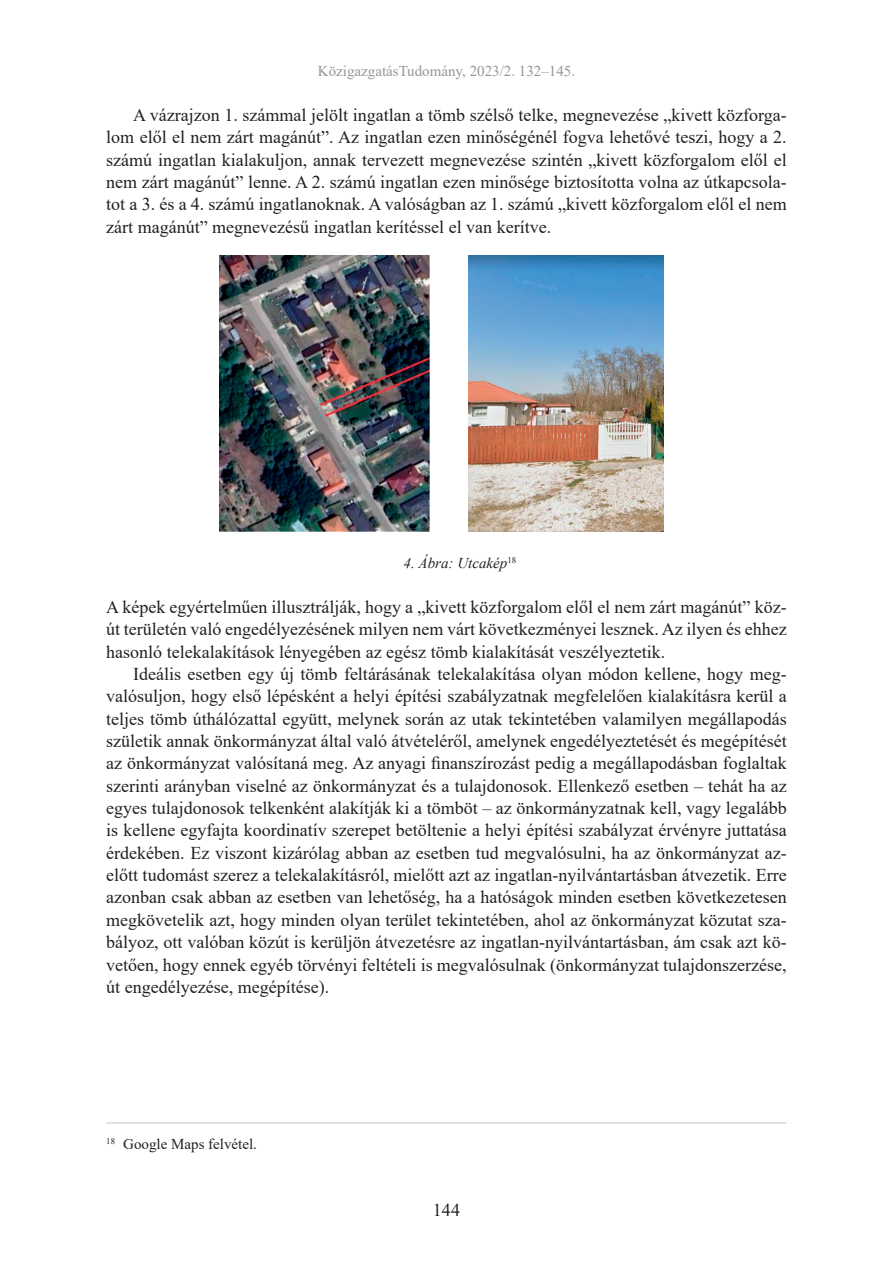
<style>
.page{position:relative;width:893px;height:1263px;background:#fff}
.page>*{position:absolute;margin:0;border:0;box-sizing:border-box;transform-origin:0 0}
.t1{font:18px/22.4px "Times New Roman";color:#231f20;text-align:justify}
.t2{font:15px "Times New Roman";color:#939598}
.t3{font:15px "Times New Roman";color:#231f20}
.t4{font:italic 15px "Times New Roman";color:#231f20}
</style>
<div class="page">
<hr style="left:106px;top:1122px;width:681px;height:1px;background:#c7c8ca">
<img style="left:220px;top:255px;width:209px;height:276px">
<img style="left:469px;top:255px;width:195px;height:276px">
<p class="t2" style="left:318px;top:61px;width:259px">KözigazgatásTudomány, 2023/2. 132–145.</p>
<p class="t1" style="left:106px;top:103px;width:682px;text-indent:27px">A vázrajzon 1. számmal jelölt ingatlan a tömb szélső telke, megnevezése „kivett közforga&shy;lom elől el nem zárt magánút”. Az ingatlan ezen minőségénél fogva lehetővé teszi, hogy a 2. számú ingatlan kialakuljon, annak tervezett megnevezése szintén „kivett közforgalom elől el nem zárt magánút” lenne. A 2. számú ingatlan ezen minősége biztosította volna az útkapcsola&shy;tot a 3. és a 4. számú ingatlanoknak. A valóságban az 1. számú „kivett közforgalom elől el nem zárt magánút” megnevezésű ingatlan kerítéssel el van kerítve.</p>
<p class="t4" style="left:404px;top:553px;width:114px">4. Ábra: Utcakép<sup>18</sup></p>
<p class="t1" style="left:106px;top:595px;width:682px">A képek egyértelműen illusztrálják, hogy a „kivett közforgalom elől el nem zárt magánút” köz&shy;út területén való engedélyezésének milyen nem várt következményei lesznek. Az ilyen és ehhez hasonló telekalakítások lényegében az egész tömb kialakítását veszélyeztetik.</p>
<p class="t1" style="left:106px;top:662px;width:682px;text-indent:27px">Ideális esetben egy új tömb feltárásának telekalakítása olyan módon kellene, hogy meg&shy;valósuljon, hogy első lépésként a helyi építési szabályzatnak megfelelően kialakításra kerül a teljes tömb úthálózattal együtt, melynek során az utak tekintetében valamilyen megállapodás születik annak önkormányzat által való átvételéről, amelynek engedélyeztetését és megépítését az önkormányzat valósítaná meg. Az anyagi finanszírozást pedig a megállapodásban foglaltak szerinti arányban viselné az önkormányzat és a tulajdonosok. Ellenkező esetben – tehát ha az egyes tulajdonosok telkenként alakítják ki a tömböt – az önkormányzatnak kell, vagy legalább is kellene egyfajta koordinatív szerepet betöltenie a helyi építési szabályzat érvényre juttatása érdekében. Ez viszont kizárólag abban az esetben tud megvalósulni, ha az önkormányzat az&shy;előtt tudomást szerez a telekalakításról, mielőtt azt az ingatlan-nyilvántartásban átvezetik. Erre azonban csak abban az esetben van lehetőség, ha a hatóságok minden esetben következetesen megkövetelik azt, hogy minden olyan terület tekintetében, ahol az önkormányzat közutat sza&shy;bályoz, ott valóban közút is kerüljön átvezetésre az ingatlan-nyilvántartásban, ám csak azt kö&shy;vetően, hogy ennek egyéb törvényi feltételi is megvalósulnak (önkormányzat tulajdonszerzése, út engedélyezése, megépítése).</p>
<p class="t3" style="left:106px;top:1134px;width:152px"><sup>18</sup> Google Maps felvétel.</p>
<p class="t1" style="left:433px;top:1198px;width:28px">144</p>
</div>
